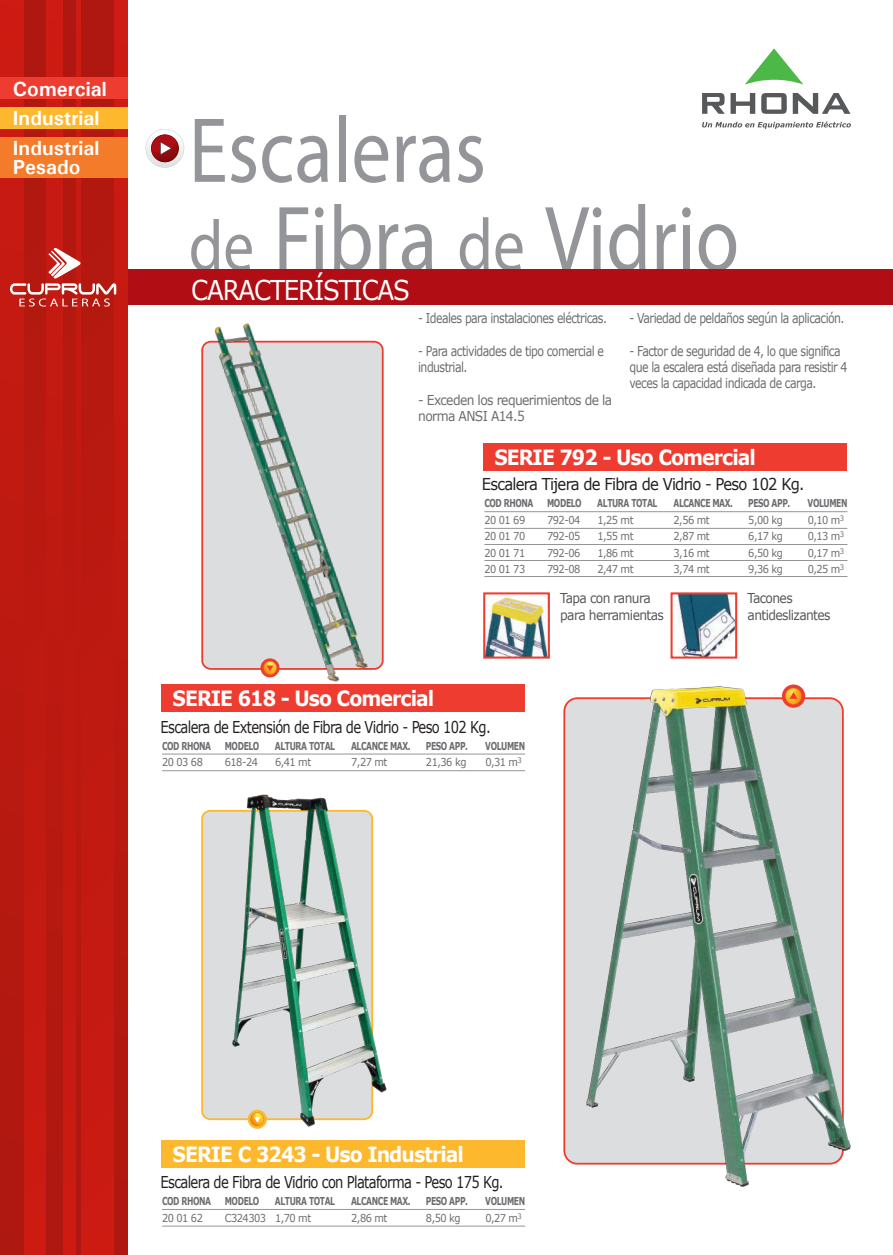
<style>
.page{position:relative;width:893px;height:1255px;background:#fff}
.page>*{position:absolute;margin:0;border:0;box-sizing:border-box;transform-origin:0 0}
.t1{font:93.15px/88.3px "Myriad Pro";color:#939598;scale:.85 1}
.t2{font:27.3px "Verdana";letter-spacing:-.05em;color:#fff;scale:.9 1}
.t3{font:700 21px "Verdana";letter-spacing:-.05em;color:#fff;scale:.9 1}
.t4{font:700 20.4px/29.8px "Univers";color:#fff}
.t5{font:16.35px "Verdana";letter-spacing:-.05em;color:#231f20;scale:.8 1}
.t6{font:16.35px "Verdana";letter-spacing:-.05em;color:#231f20;scale:.9 1}
.t7{font:13.65px/16.4px "Verdana";letter-spacing:-.05em;color:#6c6d70;scale:.8 1}
.t8{font:13.65px/16.4px "Verdana";letter-spacing:-.05em;color:#57585a;scale:.9 1}
.t9{font:13.65px/16.4px "Verdana";letter-spacing:-.05em;color:#6c6d70;scale:.9 1}
.t10{font:10.95px "Verdana";letter-spacing:-.05em;color:#6c6d70;scale:.9 1}
.t11{font:700 10.95px "Verdana";letter-spacing:-.05em;color:#6c6d70;scale:.7 1}
.s1{font-size:72px}
.s2{font-size:74.55px}
</style>
<div class="page">
<div style="left:61px;top:269px;width:832px;height:36px;background:#b00d15"></div>
<div style="left:0;top:0;width:128px;height:1254px;background:linear-gradient(to bottom,#cd1b13,#ad180f)"></div>
<svg style="left:81px;top:0;width:32px;height:1254px;background:#bd1911"></svg>
<svg style="left:64px;top:0;width:11px;height:1254px;background:#bd1911"></svg>
<svg style="left:24px;top:0;width:21px;height:1254px;background:#bd1911"></svg>
<div style="left:202px;top:341px;width:181px;height:328px;background:#dcdddf;border-radius:9px"></div>
<div style="left:564px;top:698px;width:279px;height:465px;background:#dcdddf;border-radius:13px"></div>
<div style="left:201px;top:341px;width:183px;height:328px;border:2px solid #ee3c30;border-radius:9px"></div>
<img style="left:486px;top:596px;width:61px;height:59px">
<svg style="left:146px;top:129px;width:38px;height:39px"></svg>
<div style="left:483px;top:444px;width:364px;height:27px;background:#ee3c30"></div>
<div style="left:162px;top:685px;width:363px;height:27px;background:#ee3c30"></div>
<div style="left:483px;top:592px;width:67px;height:66px;border:2px solid #ee3c30"></div>
<img style="left:677px;top:595px;width:57px;height:60px">
<div style="left:670px;top:592px;width:67px;height:66px;border:2px solid #ee3c30"></div>
<div style="left:0;top:78px;width:127px;height:21px;background:#ee3c30"></div>
<div style="left:0;top:108px;width:127px;height:21px;background:#fdb82d"></div>
<div style="left:0;top:137px;width:127px;height:41px;background:#f47b29"></div>
<svg style="left:702px;top:93px;width:53px;height:21px"></svg>
<svg style="left:761px;top:93px;width:26px;height:21px"></svg>
<svg style="left:793px;top:93px;width:57px;height:21px"></svg>
<svg style="left:745px;top:48px;width:58px;height:37px"></svg>
<svg style="left:702px;top:121px;width:149px;height:8px"></svg>
<svg style="left:10px;top:247px;width:106px;height:59px"></svg>
<img style="left:205px;top:323px;width:170px;height:362px">
<img style="left:582px;top:686px;width:269px;height:501px">
<hr style="left:162px;top:753px;width:363px;height:1px;background:#939598">
<hr style="left:162px;top:770px;width:363px;height:1px;background:#939598">
<hr style="left:484px;top:511px;width:363px;height:1px;background:#939598">
<hr style="left:484px;top:528px;width:363px;height:1px;background:#939598">
<hr style="left:484px;top:544px;width:363px;height:1px;background:#939598">
<hr style="left:484px;top:560px;width:363px;height:1px;background:#939598">
<hr style="left:484px;top:576px;width:363px;height:1px;background:#939598">
<svg style="left:782px;top:684px;width:23px;height:23px"></svg>
<svg style="left:785px;top:687px;width:17px;height:17px"></svg>
<svg style="left:260px;top:658px;width:20px;height:19px"></svg>
<svg style="left:263px;top:661px;width:14px;height:13px"></svg>
<div style="left:202px;top:810px;width:170px;height:309px;background:#dcdddf;border-radius:8px"></div>
<div style="left:162px;top:1140px;width:363px;height:27px;background:#fdb82d"></div>
<hr style="left:162px;top:1208px;width:363px;height:1px;background:#939598">
<hr style="left:162px;top:1225px;width:363px;height:1px;background:#939598">
<img style="left:224px;top:794px;width:163px;height:335px">
<svg style="left:248px;top:1109px;width:19px;height:19px"></svg>
<svg style="left:250px;top:1112px;width:14px;height:14px"></svg>
<h3 class="t4" style="left:13px;top:73px;width:95px">Comercial<br>Industrial<br>Industrial</h3>
<h3 class="t4" style="left:13px;top:151px;width:69px">Pesado</h3>
<h1 class="t1" style="left:189px;top:105px;width:649px">Escaleras<br><span class="s1">de</span> Fibra <span class="s2">de</span> Vidrio</h1>
<h2 class="t2" style="left:191px;top:272px;width:244px">CARACTERÍSTICAS</h2>
<p class="t7" style="left:418px;top:309px;width:238px">- Ideales para instalaciones eléctricas.</p>
<p class="t7" style="left:418px;top:342px;width:234px">- Para actividades de tipo comercial e industrial.</p>
<p class="t9" style="left:418px;top:391px;width:217px">- Exceden los requerimientos de la norma ANSI A14.5</p>
<p class="t7" style="left:629px;top:309px;width:270px">- Variedad de peldaños según la aplicación.</p>
<p class="t7" style="left:629px;top:342px;width:274px">- Factor de seguridad de 4, lo que significa que la escalera está diseñada para resistir 4 veces la capacidad indicada de carga.</p>
<h3 class="t3" style="left:494px;top:444px;width:292px">SERIE 792 - Uso Comercial</h3>
<p class="t6" style="left:482px;top:473px;width:360px">Escalera Tijera de Fibra de Vidrio - Peso 102 Kg.</p>
<p class="t11" style="left:484px;top:496px;width:141px">COD RHONA MODELO</p>
<p class="t11" style="left:597px;top:496px;width:87px">ALTURA TOTAL</p>
<p class="t11" style="left:673px;top:496px;width:87px">ALCANCE MAX.</p>
<p class="t11" style="left:748px;top:496px;width:62px">PESO APP.</p>
<p class="t11" style="left:808px;top:496px;width:59px">VOLUMEN</p>
<p class="t10" style="left:484px;top:512px;width:47px">20 01 69</p>
<p class="t10" style="left:547px;top:512px;width:38px">792-04</p>
<p class="t10" style="left:597px;top:512px;width:42px">1,25 mt</p>
<p class="t10" style="left:673px;top:512px;width:42px">2,56 mt</p>
<p class="t10" style="left:748px;top:512px;width:40px">5,00 kg</p>
<p class="t10" style="left:808px;top:512px;width:42px">0,10 m<sup>3</sup></p>
<p class="t10" style="left:484px;top:529px;width:47px">20 01 70</p>
<p class="t10" style="left:547px;top:529px;width:38px">792-05</p>
<p class="t10" style="left:597px;top:529px;width:42px">1,55 mt</p>
<p class="t10" style="left:673px;top:529px;width:42px">2,87 mt</p>
<p class="t10" style="left:748px;top:529px;width:40px">6,17 kg</p>
<p class="t10" style="left:808px;top:529px;width:42px">0,13 m<sup>3</sup></p>
<p class="t10" style="left:484px;top:545px;width:47px">20 01 71</p>
<p class="t10" style="left:547px;top:545px;width:38px">792-06</p>
<p class="t10" style="left:597px;top:545px;width:42px">1,86 mt</p>
<p class="t10" style="left:673px;top:545px;width:42px">3,16 mt</p>
<p class="t10" style="left:748px;top:545px;width:40px">6,50 kg</p>
<p class="t10" style="left:808px;top:545px;width:42px">0,17 m<sup>3</sup></p>
<p class="t10" style="left:484px;top:561px;width:47px">20 01 73</p>
<p class="t10" style="left:547px;top:561px;width:38px">792-08</p>
<p class="t10" style="left:597px;top:561px;width:42px">2,47 mt</p>
<p class="t10" style="left:673px;top:561px;width:42px">3,74 mt</p>
<p class="t10" style="left:748px;top:561px;width:40px">9,36 kg</p>
<p class="t10" style="left:808px;top:561px;width:42px">0,25 m<sup>3</sup></p>
<h3 class="t3" style="left:173px;top:685px;width:292px">SERIE 618 - Uso Comercial</h3>
<p class="t5" style="left:161px;top:716px;width:414px">Escalera de Extensión de Fibra de Vidrio - Peso 102 Kg.</p>
<p class="t11" style="left:162px;top:738px;width:141px">COD RHONA MODELO</p>
<p class="t11" style="left:275px;top:738px;width:87px">ALTURA TOTAL</p>
<p class="t11" style="left:351px;top:738px;width:87px">ALCANCE MAX.</p>
<p class="t11" style="left:426px;top:738px;width:62px">PESO APP.</p>
<p class="t11" style="left:485px;top:738px;width:59px">VOLUMEN</p>
<p class="t10" style="left:162px;top:754px;width:47px">20 03 68</p>
<p class="t10" style="left:225px;top:754px;width:38px">618-24</p>
<p class="t10" style="left:275px;top:754px;width:42px">6,41 mt</p>
<p class="t10" style="left:351px;top:754px;width:42px">7,27 mt</p>
<p class="t10" style="left:426px;top:754px;width:46px">21,36 kg</p>
<p class="t10" style="left:485px;top:754px;width:42px">0,31 m<sup>3</sup></p>
<p class="t8" style="left:560px;top:589px;width:117px">Tapa con ranura para herramientas</p>
<p class="t8" style="left:748px;top:589px;width:94px">Tacones antideslizantes</p>
<h3 class="t3" style="left:173px;top:1140px;width:325px">SERIE C 3243 - Uso Industrial</h3>
<p class="t5" style="left:161px;top:1171px;width:430px">Escalera de Fibra de Vidrio con Plataforma - Peso 175 Kg.</p>
<p class="t11" style="left:162px;top:1194px;width:141px">COD RHONA MODELO</p>
<p class="t11" style="left:275px;top:1194px;width:87px">ALTURA TOTAL</p>
<p class="t11" style="left:351px;top:1194px;width:87px">ALCANCE MAX.</p>
<p class="t11" style="left:426px;top:1194px;width:62px">PESO APP.</p>
<p class="t11" style="left:485px;top:1194px;width:59px">VOLUMEN</p>
<p class="t10" style="left:162px;top:1210px;width:47px">20 01 62</p>
<p class="t10" style="left:225px;top:1210px;width:98px">C324303 1,70 mt</p>
<p class="t10" style="left:351px;top:1210px;width:42px">2,86 mt</p>
<p class="t10" style="left:426px;top:1210px;width:40px">8,50 kg</p>
<p class="t10" style="left:485px;top:1210px;width:42px">0,27 m<sup>3</sup></p>
</div>
